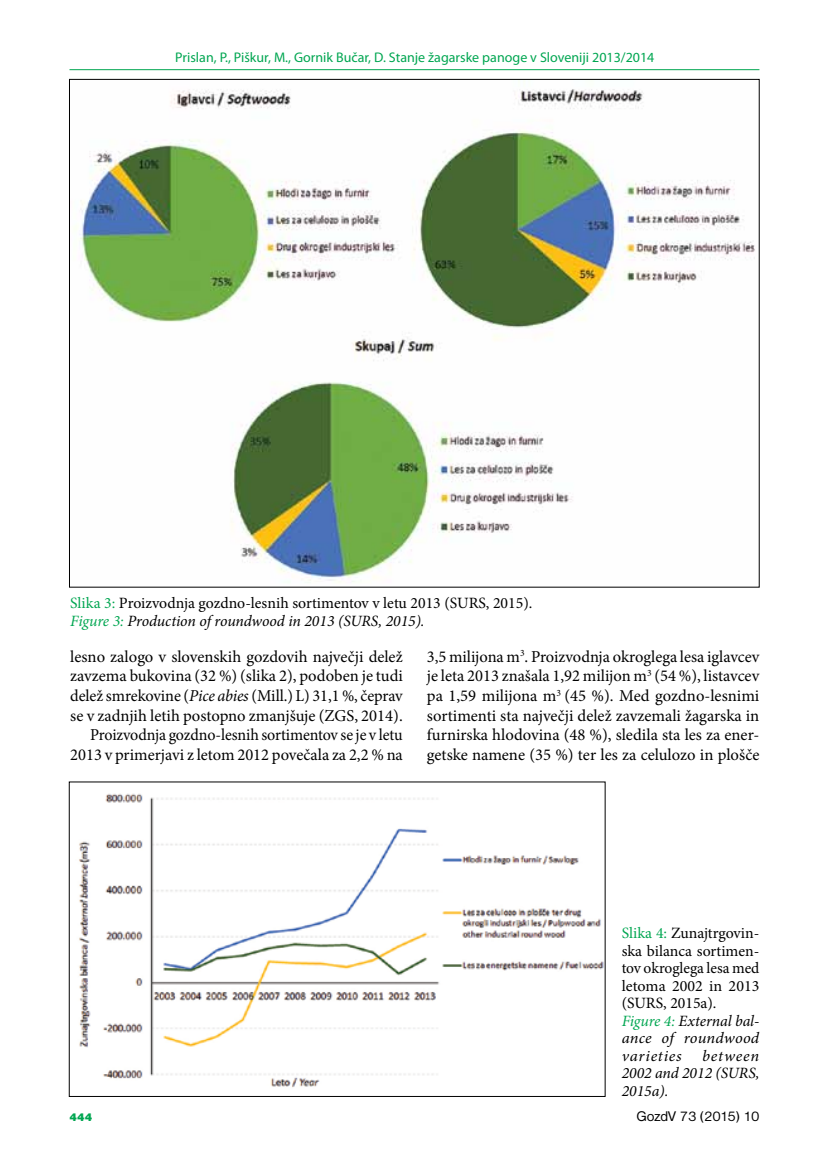
<style>
.page{position:relative;width:819px;height:1166px;background:#fff}
.page>*{position:absolute;margin:0;border:0;box-sizing:border-box;transform-origin:0 0}
.t1{font:16.62px/19.6px "Minion Pro";color:#000;text-align:right}
.t2{font:15.75px/17.5px "Minion Pro";color:#000}
.t3{font:italic 15.75px/17.5px "Minion Pro";color:#000;text-align:justify;scale:1.04 1}
.t4{font:14.53px "Nimbus San DEE";color:#000}
.t5{font:14px "Myriad Pro";color:#00a651}
.t6{font:11.38px "Nimbus San DEE Blac";color:#00a651}
.s1{color:#00a651}
.s2{font-style:italic;color:#00a651}
.s3{font-style:italic}
</style>
<div class="page">
<hr style="left:69px;top:69px;width:690px;height:1px;background:#00a651">
<img style="left:80px;top:89px;width:675px;height:494px">
<img style="left:79px;top:793px;width:524px;height:295px">
<p class="t5" style="left:175px;top:49px;width:480px">Prislan, P., Piškur, M., Gornik Bučar, D. Stanje žagarske panoge v Sloveniji 2013/2014</p>
<p class="t2" style="left:70px;top:594px;width:463px"><span class="s1">Slika 3:</span> Proizvodnja gozdno-lesnih sortimentov v letu 2013 (SURS, 2015).<br><span class="s2">Figure 3:</span> <span class="s3">Production of roundwood in 2013 (SURS, 2015).</span></p>
<p class="t1" style="left:427px;top:647px;width:334px;text-align:justify">3,5 milijona m<sup>3</sup>. Proizvodnja okroglega lesa iglavcev je leta 2013 znašala 1,92 milijon m<sup>3</sup> (54 %), listavcev pa 1,59 milijona m<sup>3</sup> (45 %). Med gozdno-lesnimi sortimenti sta največji delež zavzemali žagarska in furnirska hlodovina (48 %), sledila sta les za ener&shy;getske namene (35 %) ter les za celulozo in plošče</p>
<p class="t1" style="left:70px;top:647px;width:334px">lesno zalogo v slovenskih gozdovih največji delež zavzema bukovina (32 %) (slika 2), podoben je tudi delež smrekovine (<span class="s3">Pice abies</span> (Mill.) L) 31,1 %, čeprav se v zadnjih letih postopno zmanjšuje (ZGS, 2014).<br>Proizvodnja gozdno-lesnih sortimentov se je v letu 2013 v primerjavi z letom 2012 povečala za 2,2 % na</p>
<p class="t2" style="left:621px;top:924px;width:139px"><span class="s1">Slika 4:</span> Zunajtrgovin&shy;ska bilanca sortimen&shy;tov okroglega lesa med letoma 2002 in 2013 (SURS, 2015a).<br><span class="s2">Figure 4:</span> <span class="s3">External bal&shy;ance of roundwood varieties</span></p>
<p class="t3" style="left:621px;top:1047px;width:134px;text-indent:80px">between 2002 and 2012 (SURS, 2015a).</p>
<p class="t6" style="left:69px;top:1110px;width:24px">444</p>
<p class="t4" style="left:636px;top:1108px;width:124px">GozdV 73 (2015) 10</p>
</div>
